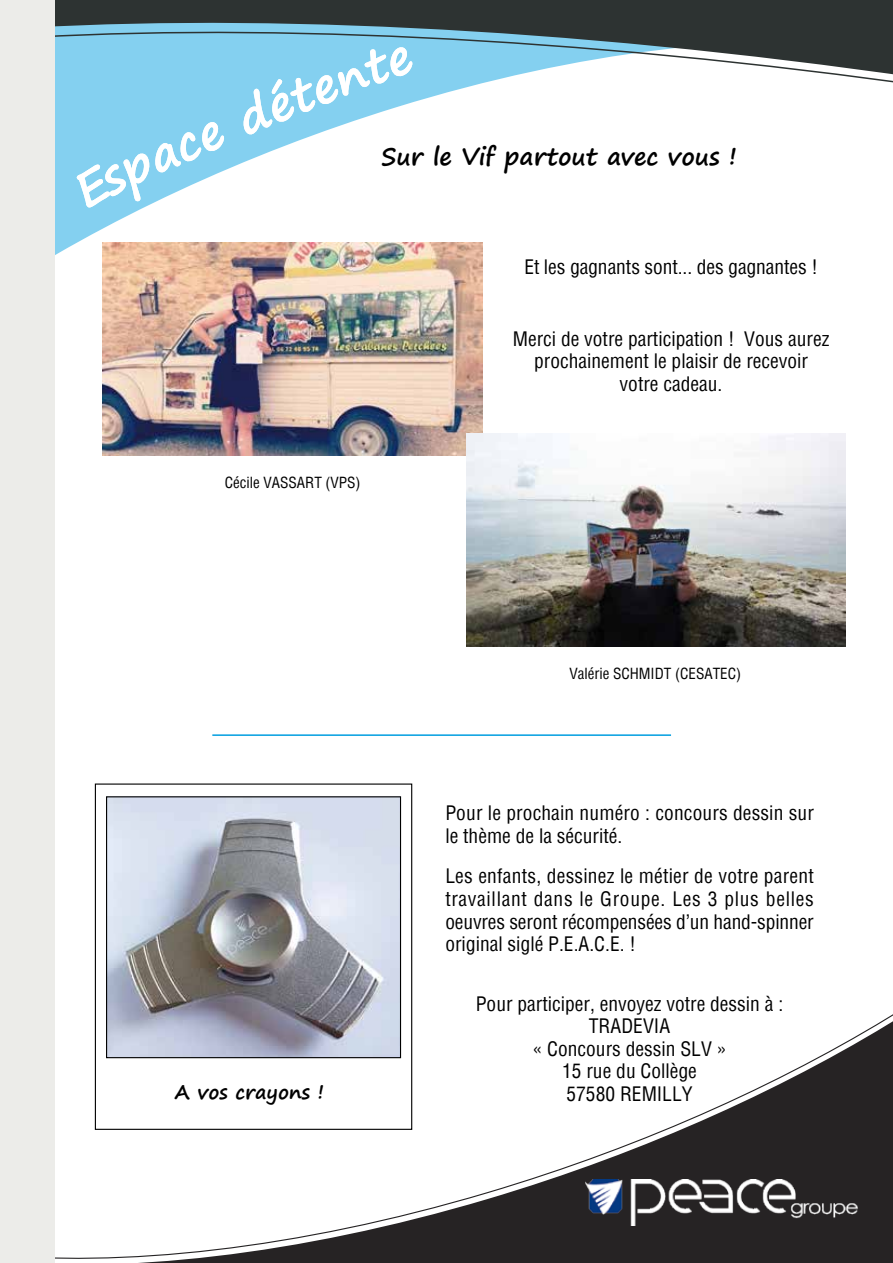
<style>
.page{position:relative;width:893px;height:1263px;background:#fff}
.page>*{position:absolute;margin:0;border:0;box-sizing:border-box;transform-origin:0 0}
.t1{font:700 24px "Segoe Print";color:#000}
.t2{font:condensed 19.5px/22.5px "Helvetica";color:#000;text-align:center}
.t3{font:700 19.5px "Segoe Print";color:#000}
.t4{font:condensed 15px "Helvetica";color:#000}
</style>
<div class="page">
<img style="left:108px;top:798px;width:291px;height:205px">
<svg style="left:54px;top:1003px;width:359px;height:7px"></svg>
<svg style="left:54px;top:1010px;width:839px;height:253px"></svg>
<img style="left:585px;top:1180px;width:287px;height:45px">
<svg style="left:54px;top:0;width:839px;height:277px"></svg>
<div style="left:0;top:0;width:54px;height:1263px;background:#ecece9"></div>
<img style="left:103px;top:242px;width:380px;height:213px">
<img style="left:466px;top:433px;width:380px;height:214px">
<hr style="left:212px;top:734px;width:459px;height:2px;background:#009ee0">
<svg style="left:72px;top:45px;width:343px;height:163px"></svg>
<p class="t1" style="left:381px;top:134px;width:357px">Sur le Vif partout avec vous !</p>
<p class="t2" style="left:524px;top:255px;width:295px">Et les gagnants sont... des gagnantes !</p>
<p class="t4" style="left:225px;top:472px;width:137px">Cécile VASSART (VPS)</p>
<p class="t2" style="left:513px;top:327px;width:318px">Merci de votre participation ! Vous aurez prochainement le plaisir de recevoir votre cadeau.</p>
<p class="t4" style="left:569px;top:664px;width:173px">Valérie SCHMIDT (CESATEC)</p>
<p class="t2" style="left:445px;top:802px;width:370px;text-align:left">Pour le prochain numéro : concours dessin sur le thème de la sécurité.</p>
<p class="t2" style="left:445px;top:865px;width:370px;text-align:justify">Les enfants, dessinez le métier de votre parent travaillant dans le Groupe. Les 3 plus belles oeuvres seront récompensées d’un hand-spinner original siglé P.E.A.C.E. !</p>
<p class="t2" style="left:476px;top:992px;width:309px">Pour participer, envoyez votre dessin à :<br>TRADEVIA<br>« Concours dessin SLV »<br>15 rue du Collège</p>
<p class="t3" style="left:175px;top:1074px;width:151px">A vos crayons !</p>
<p class="t2" style="left:566px;top:1082px;width:128px">57580 REMILLY</p>
</div>
